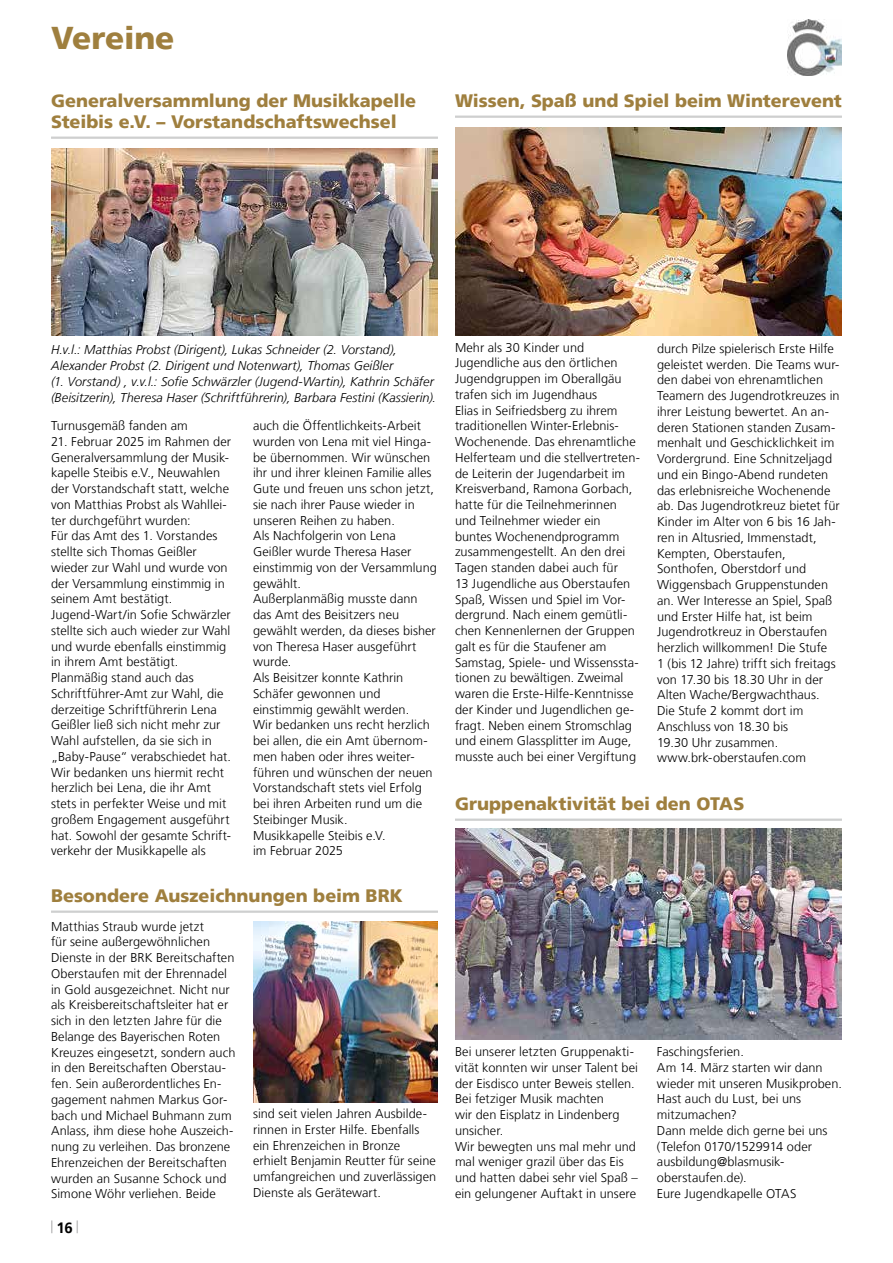
<style>
.page{position:relative;width:893px;height:1263px;background:#fff}
.page>*{position:absolute;margin:0;border:0;box-sizing:border-box;transform-origin:0 0}
.t1{font:900 31.5px "Frutiger LT";letter-spacing:-.005em;color:#9f7f3e}
.t2{font:900 18px/21px "Frutiger LT";color:#9f7f3e}
.t3{font:700 15px "Frutiger LT";color:#000}
.t4{font:300 12.75px/15.8px "Frutiger LT";letter-spacing:.005em;color:#000}
.t5{font:italic 300 12.75px/15.8px "Frutiger LT";letter-spacing:.005em;color:#000}
</style>
<div class="page">
<svg style="left:51px;top:1220px;width:2px;height:13px"></svg>
<svg style="left:77px;top:1220px;width:1px;height:13px"></svg>
<img style="left:788px;top:20px;width:54px;height:55px">
<hr style="left:51px;top:137px;width:387px;height:2px;background:#cecfcf">
<hr style="left:455px;top:116px;width:387px;height:2px;background:#cecfcf">
<hr style="left:51px;top:910px;width:387px;height:3px;background:#cecfcf">
<img style="left:51px;top:149px;width:387px;height:187px">
<img style="left:455px;top:128px;width:387px;height:208px">
<img style="left:253px;top:921px;width:185px;height:181px">
<hr style="left:455px;top:818px;width:387px;height:3px;background:#cecfcf">
<img style="left:455px;top:829px;width:387px;height:211px">
<h1 class="t1" style="left:51px;top:19px;width:125px">Vereine</h1>
<h2 class="t2" style="left:51px;top:90px;width:367px">Generalversammlung der Musikkapelle<br>Steibis e.V. – Vorstandschaftswechsel</h2>
<h2 class="t2" style="left:455px;top:90px;width:388px">Wissen, Spaß und Spiel beim Winterevent</h2>
<p class="t5" style="left:51px;top:342px;width:387px">H.v.l.: Matthias Probst (Dirigent), Lukas Schneider (2. Vorstand), Alexander Probst (2. Dirigent und Notenwart), Thomas Geißler<br>(1. Vorstand) , v.v.l.: Sofie Schwärzler (Jugend-Wartin), Kathrin Schäfer (Beisitzerin), Theresa Haser (Schriftführerin), Barbara Festini (Kassierin).</p>
<p class="t4" style="left:51px;top:418px;width:138px">Turnusgemäß fanden am</p>
<p class="t4" style="left:51px;top:434px;width:182px">21. Februar 2025 im Rahmen der<br>Generalversammlung der Musik&shy;kapelle Steibis e.V., Neuwahlen der Vorstandschaft statt, welche von Matthias Probst als Wahllei&shy;ter durchgeführt wurden:<br>Für das Amt des 1. Vorstandes stellte sich Thomas Geißler wieder zur Wahl und wurde von der Versammlung einstimmig in seinem Amt bestätigt.<br>Jugend-Wart/in Sofie Schwärzler stellte sich auch wieder zur Wahl und wurde ebenfalls einstimmig in ihrem Amt bestätigt.<br>Planmäßig stand auch das<br>Schriftführer-Amt zur Wahl, die derzeitige Schriftführerin Lena<br>Geißler ließ sich nicht mehr zur<br>Wahl aufstellen, da sie sich in „Baby-Pause“ verabschiedet hat.<br>Wir bedanken uns hiermit recht herzlich bei Lena, die ihr Amt stets in perfekter Weise und mit großem Engagement ausgeführt hat. Sowohl der gesamte Schrift&shy;verkehr der Musikkapelle als</p>
<p class="t4" style="left:253px;top:418px;width:185px">auch die Öffentlichkeits-Arbeit wurden von Lena mit viel Hinga&shy;be übernommen. Wir wünschen ihr und ihrer kleinen Familie alles<br>Gute und freuen uns schon jetzt, sie nach ihrer Pause wieder in unseren Reihen zu haben.<br>Als Nachfolgerin von Lena<br>Geißler wurde Theresa Haser einstimmig von der Versammlung gewählt.<br>Außerplanmäßig musste dann das Amt des Beisitzers neu gewählt werden, da dieses bisher von Theresa Haser ausgeführt wurde.<br>Als Beisitzer konnte Kathrin<br>Schäfer gewonnen und einstimmig gewählt werden.<br>Wir bedanken uns recht herzlich bei allen, die ein Amt übernom&shy;men haben oder ihres weiter&shy;führen und wünschen der neuen<br>Vorstandschaft stets viel Erfolg bei ihren Arbeiten rund um die<br>Steibinger Musik.<br>Musikkapelle Steibis e.V.<br>im Februar 2025</p>
<h2 class="t2" style="left:51px;top:885px;width:353px">Besondere Auszeichnungen beim BRK</h2>
<p class="t4" style="left:51px;top:918px;width:186px">Matthias Straub wurde jetzt<br>für seine außergewöhnlichen<br>Dienste in der BRK Bereitschaften<br>Oberstaufen mit der Ehrennadel in Gold ausgezeichnet. Nicht nur als Kreisbereitschaftsleiter hat er sich in den letzten Jahre für die<br>Belange des Bayerischen Roten<br>Kreuzes eingesetzt, sondern auch in den Bereitschaften Oberstau&shy;fen. Sein außerordentliches En&shy;gagement nahmen Markus Gor&shy;bach und Michael Buhmann zum<br>Anlass, ihm diese hohe Auszeich&shy;nung zu verleihen. Das bronzene<br>Ehrenzeichen der Bereitschaften wurden an Susanne Schock und<br>Simone Wöhr verliehen. Beide</p>
<p class="t4" style="left:253px;top:1106px;width:185px">sind seit vielen Jahren Ausbilde&shy;rinnen in Erster Hilfe. Ebenfalls ein Ehrenzeichen in Bronze erhielt Benjamin Reutter für seine umfangreichen und zuverlässigen<br>Dienste als Gerätewart.</p>
<p class="t3" style="left:56px;top:1218px;width:18px">16</p>
<p class="t4" style="left:455px;top:340px;width:186px">Mehr als 30 Kinder und<br>Jugendliche aus den örtlichen<br>Jugendgruppen im Oberallgäu trafen sich im Jugendhaus<br>Elias in Seifriedsberg zu ihrem traditionellen Winter-Erlebnis-<br>Wochenende. Das ehrenamtliche<br>Helferteam und die stellvertreten&shy;de Leiterin der Jugendarbeit im<br>Kreisverband, Ramona Gorbach, hatte für die Teilnehmerinnen und Teilnehmer wieder ein buntes Wochenendprogramm zusammengestellt. An den drei<br>Tagen standen dabei auch für<br>13 Jugendliche aus Oberstaufen<br>Spaß, Wissen und Spiel im Vor&shy;dergrund. Nach einem gemütli&shy;chen Kennenlernen der Gruppen galt es für die Staufener am<br>Samstag, Spiele- und Wissenssta&shy;tionen zu bewältigen. Zweimal waren die Erste-Hilfe-Kenntnisse der Kinder und Jugendlichen ge&shy;fragt. Neben einem Stromschlag und einem Glassplitter im Auge, musste auch bei einer Vergiftung</p>
<p class="t4" style="left:657px;top:341px;width:184px">durch Pilze spielerisch Erste Hilfe geleistet werden. Die Teams wur&shy;den dabei von ehrenamtlichen<br>Teamern des Jugendrotkreuzes in ihrer Leistung bewertet. An an&shy;deren Stationen standen Zusam&shy;menhalt und Geschicklichkeit im<br>Vordergrund. Eine Schnitzeljagd und ein Bingo-Abend rundeten das erlebnisreiche Wochenende ab. Das Jugendrotkreuz bietet für<br>Kinder im Alter von 6 bis 16 Jah&shy;ren in Altusried, Immenstadt,<br>Kempten, Oberstaufen,<br>Sonthofen, Oberstdorf und<br>Wiggensbach Gruppenstunden an. Wer Interesse an Spiel, Spaß und Erster Hilfe hat, ist beim<br>Jugendrotkreuz in Oberstaufen herzlich willkommen! Die Stufe<br>1 (bis 12 Jahre) trifft sich freitags von 17.30 bis 18.30 Uhr in der<br>Alten Wache/Bergwachthaus.<br>Die Stufe 2 kommt dort im<br>Anschluss von 18.30 bis<br>19.30 Uhr zusammen. www.brk-oberstaufen.com</p>
<h2 class="t2" style="left:455px;top:793px;width:291px">Gruppenaktivität bei den OTAS</h2>
<p class="t4" style="left:455px;top:1044px;width:184px">Bei unserer letzten Gruppenakti&shy;vität konnten wir unser Talent bei der Eisdisco unter Beweis stellen.<br>Bei fetziger Musik machten<br>wir den Eisplatz in Lindenberg unsicher.<br>Wir bewegten uns mal mehr und mal weniger grazil über das Eis und hatten dabei sehr viel Spaß – ein gelungener Auftakt in unsere</p>
<p class="t4" style="left:657px;top:1044px;width:186px">Faschingsferien.<br>Am 14. März starten wir dann wieder mit unseren Musikproben.<br>Hast auch du Lust, bei uns mitzumachen?<br>Dann melde dich gerne bei uns (Telefon 0170/1529914 oder ausbildung@blasmusik&shy;oberstaufen.de).<br>Eure Jugendkapelle OTAS</p>
</div>
